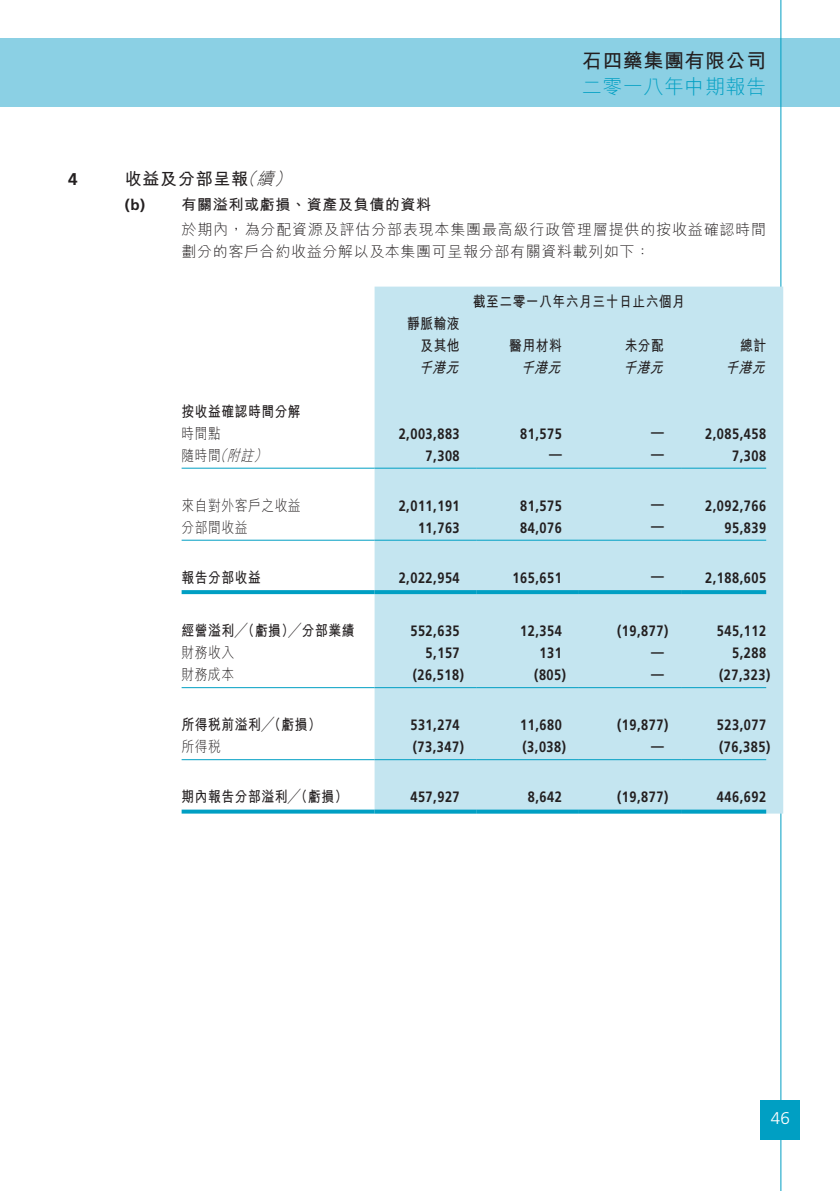
<style>
.page{position:relative;width:840px;height:1191px;background:#fff}
.page>*{position:absolute;margin:0;border:0;box-sizing:border-box;transform-origin:0 0}
.t1{font:20px "M Hei HK Bold E Ten B5 H";letter-spacing:.025em;color:#231f20}
.t2{font:20px "M Hei HK Light E Ten B5 H";letter-spacing:.025em;color:#009fc3}
.t3{font:17px "M Hei HK Bold E Ten B5 H";letter-spacing:.04em;color:#231f20}
.t4{font:300 17px "Frutiger LT Std";color:#fff}
.t5{font:700 17px "Frutiger";color:#231f20}
.t6{font:700 15px "Frutiger";letter-spacing:.04em;color:#231f20;scale:.85 1}
.t7{font:15px/22px "M Hei HK Bold E Ten B5 H";letter-spacing:.04em;color:#231f20;text-align:right;scale:.85 1}
.t8{font:15px/22px "M Hei HK Light E Ten B5 H";letter-spacing:.04em;color:#231f20}
.t9{font:15px "M Hei HK Light E Ten B5 H";letter-spacing:.04em;color:#231f20;scale:.85 1}
.t10{font:15px "M Hei HK Bold E Ten B5 H";letter-spacing:.04em;color:#231f20}
.t11{font:italic 15px "M Hei HK Bold E Ten B5 H";color:#231f20;scale:.85 1}
.t12{font:italic 15px "M Hei HK Light E Ten B5 H";color:#231f20;scale:.85 1}
.t13{font:700 15px "Frutiger";letter-spacing:.04em;color:#231f20}
.s1{font-family:"M Hei HK Light E Ten B5 H";font-style:italic}
.s2{font-style:normal}
</style>
<div class="page">
<div style="left:0;top:39px;width:839px;height:68px;background:#8bd0e4"></div>
<hr style="left:780px;top:0;width:1px;height:1191px;background:#009fc3">
<div style="left:760px;top:1100px;width:39px;height:40px;background:#009fc3"></div>
<div style="left:374px;top:287px;width:408px;height:526px;background:#c4e5f0"></div>
<hr style="left:181px;top:468px;width:193px;height:1px;background:#009fc3">
<hr style="left:374px;top:468px;width:102px;height:1px;background:#009fc3">
<hr style="left:476px;top:468px;width:102px;height:1px;background:#009fc3">
<hr style="left:578px;top:468px;width:102px;height:1px;background:#009fc3">
<hr style="left:680px;top:468px;width:85px;height:1px;background:#009fc3">
<hr style="left:181px;top:540px;width:193px;height:1px;background:#009fc3">
<hr style="left:374px;top:540px;width:102px;height:1px;background:#009fc3">
<hr style="left:476px;top:540px;width:102px;height:1px;background:#009fc3">
<hr style="left:578px;top:540px;width:102px;height:1px;background:#009fc3">
<hr style="left:680px;top:540px;width:85px;height:1px;background:#009fc3">
<svg style="left:181px;top:590px;width:193px;height:4px"></svg>
<svg style="left:374px;top:590px;width:102px;height:4px"></svg>
<svg style="left:476px;top:590px;width:102px;height:4px"></svg>
<svg style="left:578px;top:590px;width:102px;height:4px"></svg>
<svg style="left:680px;top:590px;width:85px;height:4px"></svg>
<hr style="left:181px;top:687px;width:193px;height:1px;background:#009fc3">
<hr style="left:374px;top:687px;width:102px;height:1px;background:#009fc3">
<hr style="left:476px;top:687px;width:102px;height:1px;background:#009fc3">
<hr style="left:578px;top:687px;width:102px;height:1px;background:#009fc3">
<hr style="left:680px;top:687px;width:85px;height:1px;background:#009fc3">
<hr style="left:181px;top:759px;width:193px;height:1px;background:#009fc3">
<hr style="left:374px;top:759px;width:102px;height:1px;background:#009fc3">
<hr style="left:476px;top:759px;width:102px;height:1px;background:#009fc3">
<hr style="left:578px;top:759px;width:102px;height:1px;background:#009fc3">
<hr style="left:680px;top:759px;width:85px;height:1px;background:#009fc3">
<svg style="left:181px;top:809px;width:193px;height:4px"></svg>
<svg style="left:374px;top:809px;width:102px;height:4px"></svg>
<svg style="left:476px;top:809px;width:102px;height:4px"></svg>
<svg style="left:578px;top:809px;width:102px;height:4px"></svg>
<svg style="left:680px;top:809px;width:85px;height:4px"></svg>
<h1 class="t1" style="left:581px;top:53px;width:186px">石四藥集團有限公司</h1>
<h1 class="t2" style="left:581px;top:79px;width:186px">二零一八年中期報告</h1>
<p class="t5" style="left:68px;top:173px;width:11px">4</p>
<p class="t3" style="left:125px;top:172px;width:172px">收益及分部呈報<span class="s1">（續）</span></p>
<p class="t13" style="left:125px;top:199px;width:22px">(b)</p>
<p class="t10" style="left:181px;top:199px;width:251px">有關溢利或虧損、資產及負債的資料</p>
<p class="t8" style="left:181px;top:220px;width:585px">於期內，為分配資源及評估分部表現本集團最高級行政管理層提供的按收益確認時間劃分的客戶合約收益分解以及本集團可呈報分部有關資料載列如下：</p>
<p class="t7" style="left:472px;top:292px;width:251px">截至二零一八年六月三十日止六個月</p>
<p class="t7" style="left:407px;top:314px;width:63px">靜脈輸液及其他</p>
<p class="t7" style="left:509px;top:336px;width:63px">醫用材料</p>
<p class="t7" style="left:624px;top:336px;width:48px">未分配</p>
<p class="t7" style="left:739px;top:336px;width:32px">總計</p>
<p class="t11" style="left:418px;top:361px;width:52px">千港元</p>
<p class="t11" style="left:520px;top:361px;width:52px">千港元</p>
<p class="t11" style="left:622px;top:361px;width:52px">千港元</p>
<p class="t11" style="left:725px;top:361px;width:52px">千港元</p>
<p class="t7" style="left:181px;top:402px;width:142px">按收益確認時間分解</p>
<p class="t9" style="left:181px;top:427px;width:48px">時間點</p>
<p class="t6" style="left:398px;top:427px;width:73px">2,003,883</p>
<p class="t6" style="left:520px;top:427px;width:50px">81,575</p>
<p class="t6" style="left:651px;top:426px;width:16px">—</p>
<p class="t6" style="left:704px;top:427px;width:73px">2,085,458</p>
<p class="t12" style="left:181px;top:449px;width:106px"><span class="s2">隨時間</span>（附註）</p>
<p class="t6" style="left:425px;top:449px;width:42px">7,308</p>
<p class="t6" style="left:549px;top:448px;width:16px">—</p>
<p class="t6" style="left:651px;top:448px;width:16px">—</p>
<p class="t6" style="left:731px;top:449px;width:42px">7,308</p>
<p class="t9" style="left:181px;top:499px;width:142px">來自對外客戶之收益</p>
<p class="t6" style="left:398px;top:499px;width:73px">2,011,191</p>
<p class="t6" style="left:520px;top:499px;width:50px">81,575</p>
<p class="t6" style="left:651px;top:498px;width:16px">—</p>
<p class="t6" style="left:704px;top:499px;width:73px">2,092,766</p>
<p class="t9" style="left:181px;top:521px;width:79px">分部間收益</p>
<p class="t6" style="left:418px;top:521px;width:50px">11,763</p>
<p class="t6" style="left:520px;top:521px;width:50px">84,076</p>
<p class="t6" style="left:651px;top:520px;width:16px">—</p>
<p class="t6" style="left:724px;top:521px;width:50px">95,839</p>
<p class="t7" style="left:181px;top:568px;width:95px">報告分部收益</p>
<p class="t6" style="left:398px;top:571px;width:73px">2,022,954</p>
<p class="t6" style="left:512px;top:571px;width:59px">165,651</p>
<p class="t6" style="left:651px;top:570px;width:16px">—</p>
<p class="t6" style="left:704px;top:571px;width:73px">2,188,605</p>
<p class="t7" style="left:181px;top:621px;width:205px">經營溢利╱（虧損）╱分部業績</p>
<p class="t6" style="left:410px;top:625px;width:59px">552,635</p>
<p class="t6" style="left:520px;top:625px;width:50px">12,354</p>
<p class="t6" style="left:616px;top:625px;width:62px">(19,877)</p>
<p class="t6" style="left:716px;top:625px;width:59px">545,112</p>
<p class="t9" style="left:181px;top:647px;width:63px">財務收入</p>
<p class="t6" style="left:425px;top:647px;width:42px">5,157</p>
<p class="t6" style="left:539px;top:647px;width:28px">131</p>
<p class="t6" style="left:651px;top:645px;width:16px">—</p>
<p class="t6" style="left:731px;top:647px;width:42px">5,288</p>
<p class="t9" style="left:181px;top:669px;width:63px">財務成本</p>
<p class="t6" style="left:412px;top:669px;width:62px">(26,518)</p>
<p class="t6" style="left:534px;top:669px;width:39px">(805)</p>
<p class="t6" style="left:651px;top:667px;width:16px">—</p>
<p class="t6" style="left:718px;top:669px;width:62px">(27,323)</p>
<p class="t7" style="left:181px;top:715px;width:165px">所得稅前溢利╱（虧損）</p>
<p class="t6" style="left:410px;top:719px;width:59px">531,274</p>
<p class="t6" style="left:520px;top:719px;width:50px">11,680</p>
<p class="t6" style="left:616px;top:719px;width:62px">(19,877)</p>
<p class="t6" style="left:716px;top:719px;width:59px">523,077</p>
<p class="t9" style="left:181px;top:741px;width:48px">所得稅</p>
<p class="t6" style="left:412px;top:741px;width:62px">(73,347)</p>
<p class="t6" style="left:522px;top:741px;width:53px">(3,038)</p>
<p class="t6" style="left:651px;top:739px;width:16px">—</p>
<p class="t6" style="left:718px;top:741px;width:62px">(76,385)</p>
<p class="t7" style="left:181px;top:787px;width:197px">期內報告分部溢利╱（虧損）</p>
<p class="t6" style="left:410px;top:791px;width:59px">457,927</p>
<p class="t6" style="left:527px;top:791px;width:42px">8,642</p>
<p class="t6" style="left:616px;top:791px;width:62px">(19,877)</p>
<p class="t6" style="left:716px;top:791px;width:59px">446,692</p>
<p class="t4" style="left:770px;top:1111px;width:21px">46</p>
</div>
